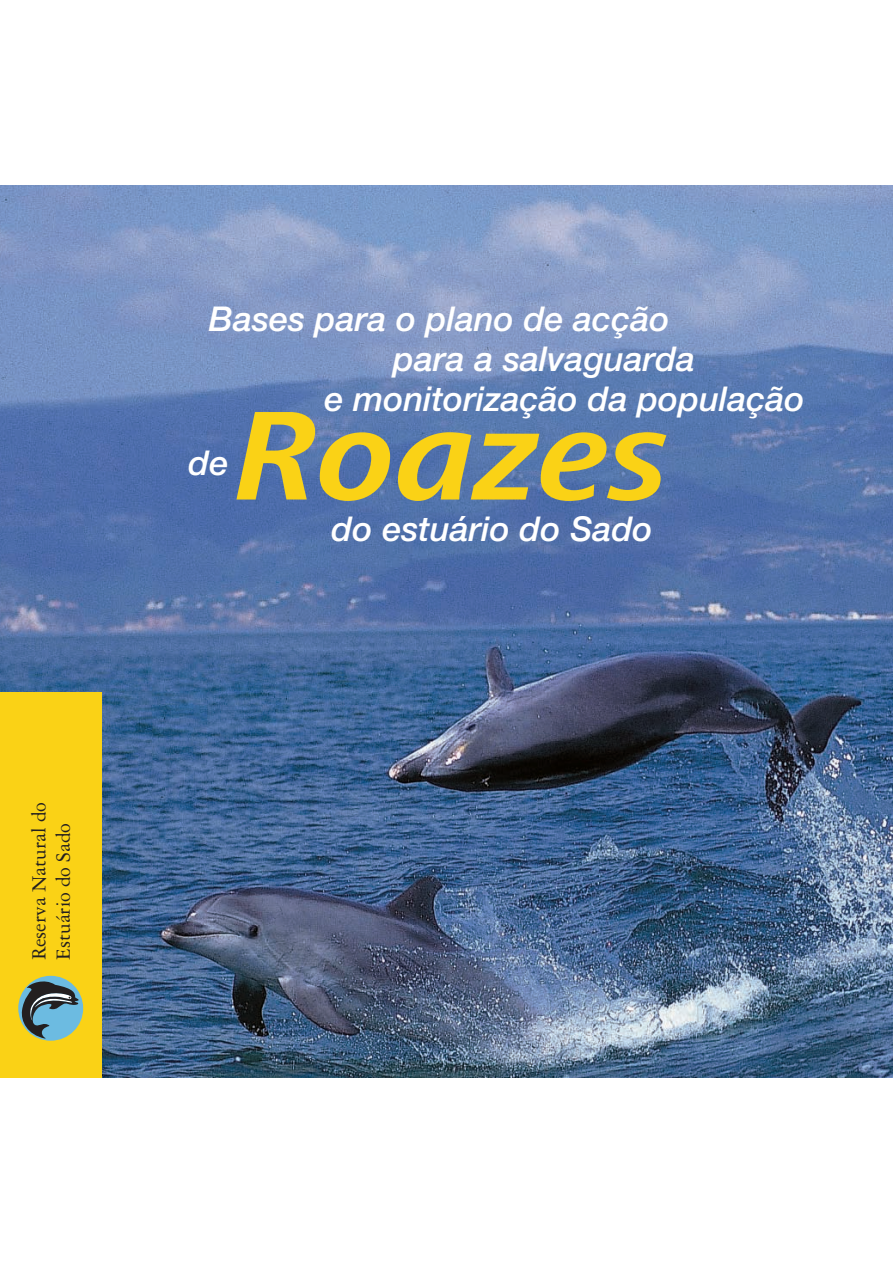
<style>
.page{position:relative;width:893px;height:1263px;background:#fff}
.page>*{position:absolute;margin:0;border:0;box-sizing:border-box;transform-origin:0 0}
.t1{font:italic 700 131.1px "Frutiger Next LT";color:#fad216}
.t2{font:italic 500 34.2px "Helvetica Neue";color:#fff}
.t3{font:21.6px/24.2px "American Garamond BT";color:#231f20}
</style>
<div class="page">
<img style="left:0;top:185px;width:893px;height:893px">
<div style="left:0;top:692px;width:101px;height:386px;background:#fad216"></div>
<div style="left:18px;top:976px;width:65px;height:65px;background:#6cbbe1;border-radius:50%"></div>
<svg style="left:21px;top:978px;width:58px;height:61px"></svg>
<p class="t3" style="left:26px;top:960px;width:160px;rotate:-90deg">Reserva Natural do<br>Estuário do Sado</p>
<p class="t2" style="left:209px;top:307px;width:462px">Bases para o plano de acção</p>
<p class="t2" style="left:393px;top:347px;width:304px">para a salvaguarda</p>
<p class="t2" style="left:324px;top:386px;width:482px">e monitorização da população</p>
<p class="t2" style="left:189px;top:450px;width:41px">de</p>
<h1 class="t1" style="left:236px;top:383px;width:434px">Roazes</h1>
<p class="t2" style="left:332px;top:516px;width:323px">do estuário do Sado</p>
</div>
